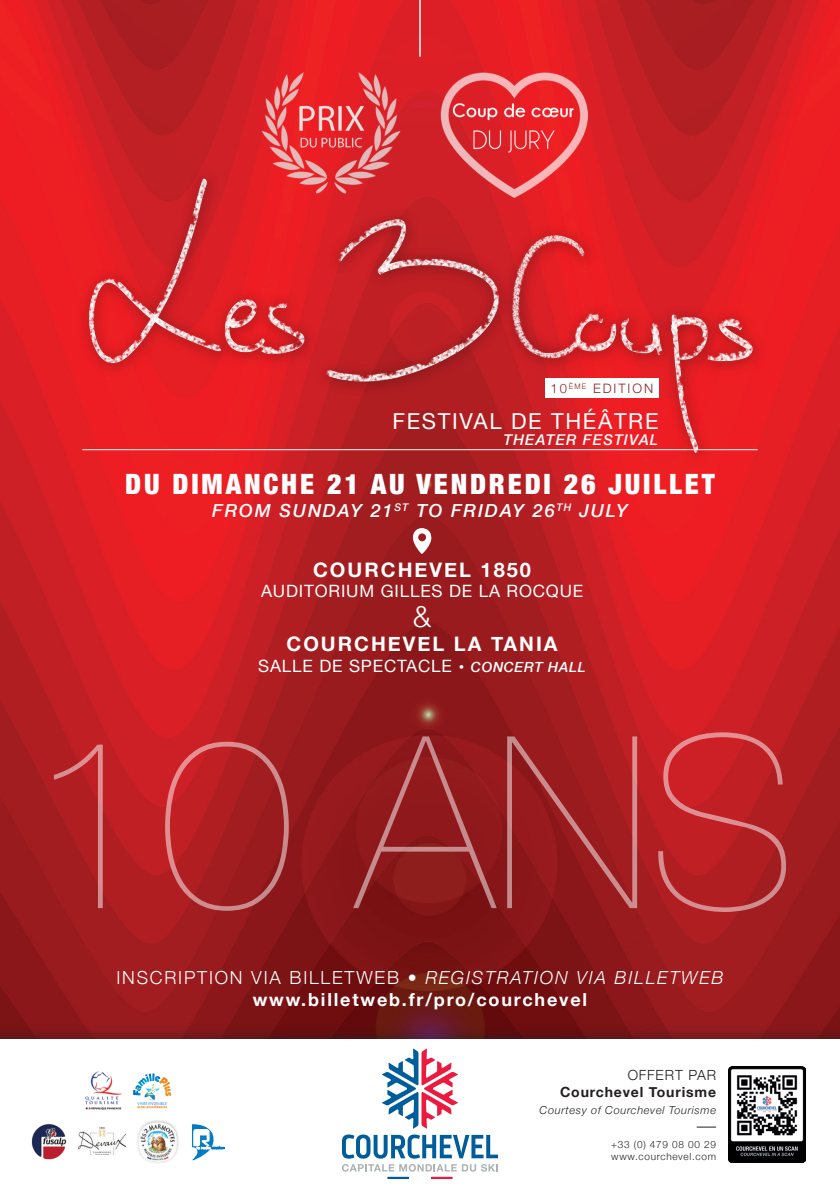
<style>
.page{position:relative;width:840px;height:1191px;background:#fff}
.page>*{position:absolute;margin:0;border:0;box-sizing:border-box;transform-origin:0 0}
.t1{font:300 30px "Helvetica Neue";color:#fff}
.t2{font:900 condensed 28px "Helvetica Neue";letter-spacing:.1em;color:#fff}
.t3{font:22px "Helvetica Neue";letter-spacing:.075em;color:#fff}
.t4{font:700 20px "Helvetica Neue";letter-spacing:.1em;color:#fff}
.t5{font:700 18px/21.6px "Helvetica Neue";letter-spacing:.1em;color:#fff;text-align:center}
.t6{font:italic 500 18px "Helvetica Neue";letter-spacing:.1em;color:#fff}
.t7{font:17px "Helvetica Neue";letter-spacing:.05em;color:#fff}
.t8{font:italic 500 14.8px "Helvetica Neue";letter-spacing:.075em;color:#fff}
.t9{font:700 14px "Helvetica Neue";letter-spacing:.06em;color:#231f20}
.t10{font:300 14px "Helvetica Neue";letter-spacing:.06em;color:#231f20}
.t11{font:300 13px "Helvetica Neue";letter-spacing:.15em;color:#8c2625}
.t12{font:italic 300 11px "Helvetica Neue";letter-spacing:.06em;color:#231f20}
.t13{font:300 10px/12px "Helvetica Neue";letter-spacing:.07em;color:#231f20}
.t14{font:2.8px "Eurostile Extended Two";color:#fff}
.s1{font-weight:500;font-style:italic;font-size:14px}
.s2{font-weight:300}
.s3{font-weight:300;font-style:italic}
.s4{color:#007cc2}
</style>
<div class="page">
<img style="left:0;top:0;width:839px;height:972px">
<svg style="left:0;top:972px;width:839px;height:51px;background:#851617"></svg>
<div style="left:0;top:1023px;width:839px;height:168px;background:#231f20;opacity:.7"></div>
<div style="left:0;top:1039px;width:839px;height:152px;background:#fff"></div>
<svg style="left:696px;top:1126px;width:19px;height:1px"></svg>
<img style="left:728px;top:1066px;width:76px;height:96px">
<img style="left:85px;top:1071px;width:37px;height:39px">
<svg style="left:133px;top:1073px;width:38px;height:35px"></svg>
<img style="left:78px;top:1127px;width:47px;height:27px">
<svg style="left:192px;top:1124px;width:22px;height:36px"></svg>
<img style="left:137px;top:1120px;width:42px;height:43px">
<img style="left:31px;top:1124px;width:36px;height:36px">
<svg style="left:342px;top:1048px;width:155px;height:110px"></svg>
<svg style="left:342px;top:1164px;width:155px;height:15px"></svg>
<hr style="left:409px;top:1176px;width:21px;height:3px;background:#fff">
<img style="left:201px;top:47px;width:437px;height:100px">
<svg style="left:412px;top:528px;width:19px;height:26px"></svg>
<hr style="left:419px;top:0;width:1px;height:57px;background:#fff">
<img style="left:54px;top:147px;width:731px;height:331px">
<div style="left:544px;top:378px;width:114px;height:20px;background:#fff"></div>
<svg style="left:54px;top:732px;width:731px;height:180px;background:#a72428"></svg>
<p class="t11" style="left:550px;top:378px;width:104px">10<sup>ÈME</sup> EDITION</p>
<p class="t3" style="left:392px;top:405px;width:267px">FESTIVAL DE THÉÂTRE</p>
<p class="t8" style="left:503px;top:427px;width:156px">THEATER FESTIVAL</p>
<h2 class="t2" style="left:125px;top:461px;width:590px">DU DIMANCHE 21 AU VENDREDI 26 JUILLET</h2>
<p class="t6" style="left:212px;top:495px;width:416px">FROM SUNDAY 21<sup>ST</sup> TO FRIDAY 26<sup>TH</sup> JULY</p>
<p class="t4" style="left:313px;top:554px;width:219px">COURCHEVEL 1850</p>
<p class="t7" style="left:261px;top:579px;width:323px">AUDITORIUM GILLES DE LA ROCQUE</p>
<h1 class="t1" style="left:412px;top:592px;width:20px">&amp;</h1>
<p class="t4" style="left:286px;top:628px;width:272px">COURCHEVEL LA TANIA</p>
<p class="t7" style="left:258px;top:653px;width:329px">SALLE DE SPECTACLE • <span class="s1">CONCERT HALL</span></p>
<p class="t5" style="left:116px;top:967px;width:608px"><span class="s2">INSCRIPTION VIA BILLETWEB •</span> <span class="s3">REGISTRATION VIA BILLETWEB </span>www.billetweb.fr/pro/courchevel</p>
<p class="t14" style="left:197px;top:1145px;width:29px">la radio <span class="s4">station</span></p>
<p class="t10" style="left:627px;top:1064px;width:90px">OFFERT PAR</p>
<p class="t9" style="left:559px;top:1081px;width:157px">Courchevel Tourisme</p>
<p class="t12" style="left:539px;top:1101px;width:178px">Courtesy of Courchevel Tourisme</p>
<p class="t13" style="left:611px;top:1137px;width:106px">+33 (0) 479 08 00 29 www.courchevel.com</p>
</div>
